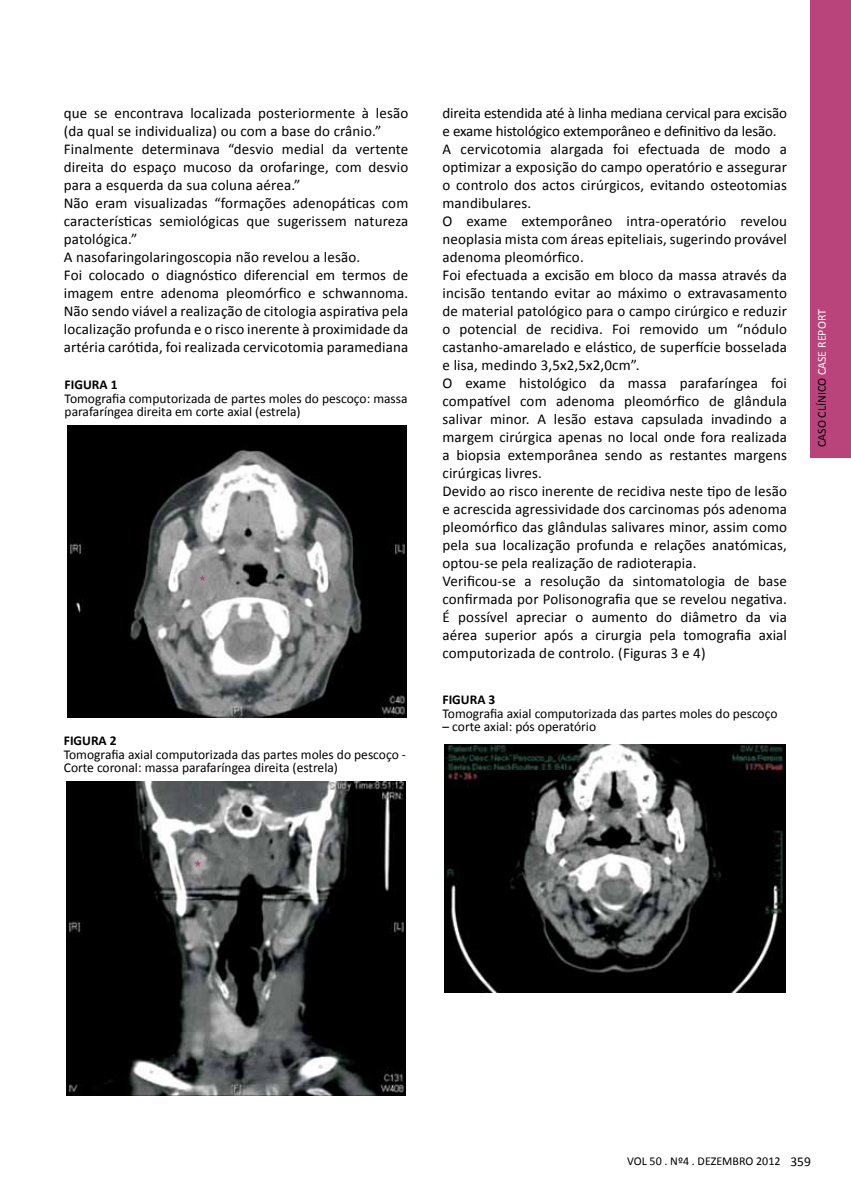
<style>
.page{position:relative;width:851px;height:1191px;background:#fff}
.page>*{position:absolute;margin:0;border:0;box-sizing:border-box;transform-origin:0 0}
.t1{font:15px/18px "Calibri";letter-spacing:.01em;color:#000}
.t2{font:13.5px/13.5px "Calibri";color:#000}
.t3{font:700 13.5px "Calibri";color:#000}
.t4{font:12px "Calibri";color:#000}
.s1{color:#fff}
.s2{font-size:13.5px}
</style>
<div class="page">
<div style="left:809px;top:0;width:41px;height:458px;background:#b8447b"></div>
<img style="left:68px;top:426px;width:338px;height:291px">
<img style="left:67px;top:782px;width:338px;height:313px">
<img style="left:444px;top:744px;width:341px;height:248px">
<svg style="left:199px;top:574px;width:7px;height:7px"></svg>
<svg style="left:194px;top:860px;width:7px;height:6px"></svg>
<p class="t1" style="left:64px;top:104px;width:346px">que se encontrava localizada posteriormente à lesão (da qual se individualiza) ou com a base do crânio.” Finalmente determinava “desvio medial da vertente direita do espaço mucoso da orofaringe, com desvio para a esquerda da sua coluna aérea.”<br>Não eram visualizadas “formações adenopáticas com características semiológicas que sugerissem natureza patológica.”<br>A nasofaringolaringoscopia não revelou a lesão.<br>Foi colocado o diagnóstico diferencial em termos de imagem entre adenoma pleomórfico e schwannoma.<br>Não sendo viável a realização de citologia aspirativa pela localização profunda e o risco inerente à proximidade da artéria carótida, foi realizada cervicotomia paramediana</p>
<p class="t1" style="left:442px;top:104px;width:346px">direita estendida até à linha mediana cervical para excisão e exame histológico extemporâneo e definitivo da lesão.<br>A cervicotomia alargada foi efectuada de modo a optimizar a exposição do campo operatório e assegurar o controlo dos actos cirúrgicos, evitando osteotomias mandibulares.<br>O exame extemporâneo intra-operatório revelou neoplasia mista com áreas epiteliais, sugerindo provável adenoma pleomórfico.<br>Foi efectuada a excisão em bloco da massa através da incisão tentando evitar ao máximo o extravasamento de material patológico para o campo cirúrgico e reduzir o potencial de recidiva. Foi removido um “nódulo castanho-amarelado e elástico, de superfície bosselada e lisa, medindo 3,5x2,5x2,0cm”.<br>O exame histológico da massa parafaríngea foi compatível com adenoma pleomórfico de glândula salivar minor. A lesão estava capsulada invadindo a margem cirúrgica apenas no local onde fora realizada a biopsia extemporânea sendo as restantes margens cirúrgicas livres.<br>Devido ao risco inerente de recidiva neste tipo de lesão e acrescida agressividade dos carcinomas pós adenoma pleomórfico das glândulas salivares minor, assim como pela sua localização profunda e relações anatómicas, optou-se pela realização de radioterapia.<br>Verificou-se a resolução da sintomatologia de base confirmada por Polisonografia que se revelou negativa.<br>É possível apreciar o aumento do diâmetro da via aérea superior após a cirurgia pela tomografia axial computorizada de controlo. (Figuras 3 e 4)</p>
<p class="t3" style="left:65px;top:376px;width:54px">FIGURA 1</p>
<p class="t2" style="left:65px;top:391px;width:344px">Tomografia computorizada de partes moles do pescoço: massa parafaríngea direita em corte axial (estrela)</p>
<p class="t3" style="left:64px;top:732px;width:54px">FIGURA 2</p>
<p class="t2" style="left:64px;top:747px;width:343px">Tomografia axial computorizada das partes moles do pescoço -<br>Corte coronal: massa parafaríngea direita (estrela)</p>
<p class="t3" style="left:442px;top:691px;width:54px">FIGURA 3</p>
<p class="t2" style="left:442px;top:706px;width:336px">Tomografia axial computorizada das partes moles do pescoço</p>
<p class="t2" style="left:442px;top:720px;width:155px">– corte axial: pós operatório</p>
<p class="t4" style="left:814px;top:447px;width:139px;rotate:-90deg">CASO CLÍNICO <span class="s1">CASE REPORT</span></p>
<p class="t4" style="left:627px;top:1153px;width:185px">VOL 50 . Nº4 . DEZEMBRO 2012 <span class="s2">359</span></p>
</div>
